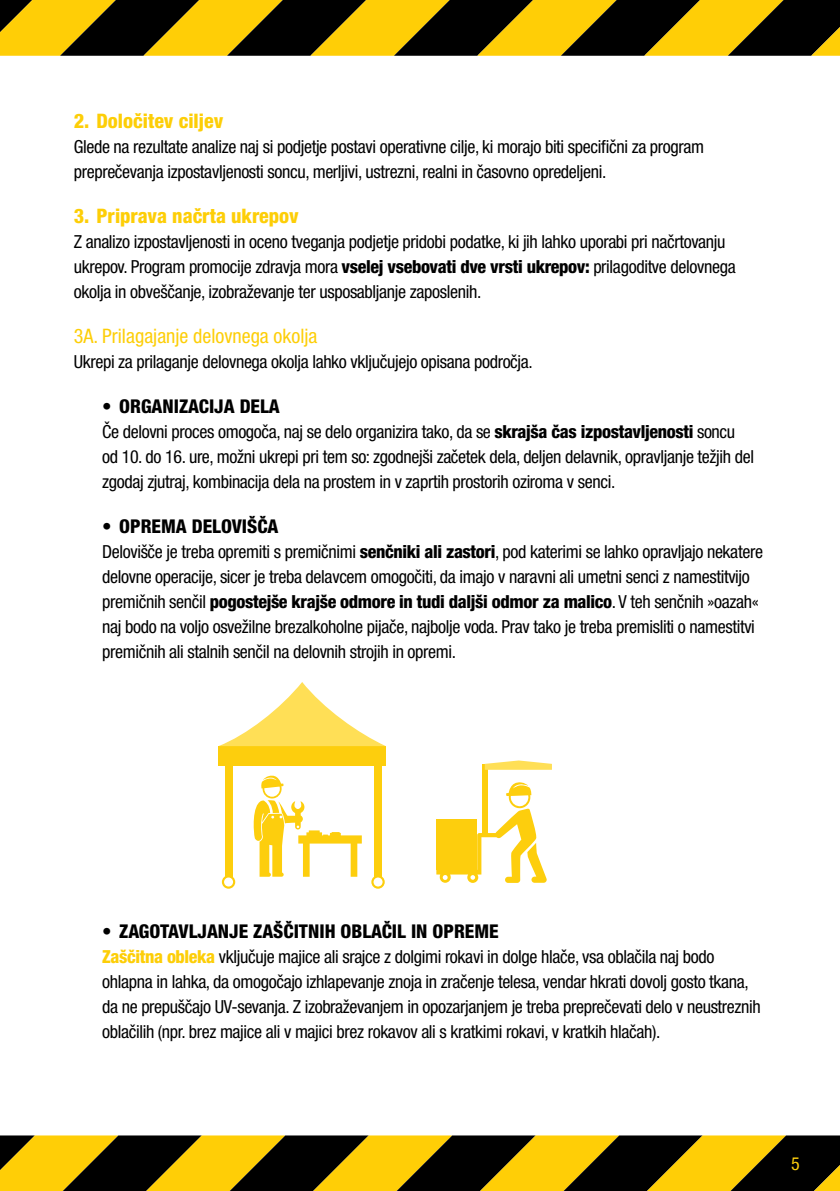
<style>
.page{position:relative;width:840px;height:1191px;background:#fff}
.page>*{position:absolute;margin:0;border:0;box-sizing:border-box;transform-origin:0 0}
.t1{font:800 condensed 20px "Helvetica Neue LT Pro";color:#fdce07}
.t2{font:condensed 20px "Helvetica Neue LT Pro";color:#fdce07}
.t3{font:800 condensed 19px "Helvetica Neue LT Pro";color:#000}
.t4{font:condensed 18px/25px "Helvetica Neue LT Pro";letter-spacing:-.02em;color:#000}
.t5{font:condensed 18px "Helvetica Neue LT Pro";color:#fdce0d}
.s1{font-weight:800}
.s2{font-weight:800;color:#fdce07}
</style>
<div class="page">
<svg style="left:0;top:0;width:839px;height:56px"></svg>
<svg style="left:0;top:1135px;width:839px;height:56px"></svg>
<div style="left:218px;top:746px;width:167px;height:19px;background:#fdce0d"></div>
<svg style="left:219px;top:682px;width:166px;height:64px"></svg>
<svg style="left:253px;top:775px;width:108px;height:101px"></svg>
<div style="left:224px;top:761px;width:8px;height:115px;background:#fdce0d"></div>
<div style="left:374px;top:761px;width:8px;height:115px;background:#fdce0d"></div>
<svg style="left:222px;top:875px;width:13px;height:13px"></svg>
<svg style="left:371px;top:876px;width:13px;height:12px"></svg>
<svg style="left:436px;top:781px;width:110px;height:102px"></svg>
<div style="left:436px;top:819px;width:41px;height:51px;background:#fdce0d"></div>
<div style="left:482px;top:764px;width:5px;height:70px;background:#fdce0d"></div>
<svg style="left:484px;top:760px;width:67px;height:10px"></svg>
<p class="t1" style="left:74px;top:108px;width:151px">2. Določitev ciljev</p>
<p class="t4" style="left:74px;top:134px;width:631px">Glede na rezultate analize naj si podjetje postavi operativne cilje, ki morajo biti specifični za program preprečevanja izpostavljenosti soncu, merljivi, ustrezni, realni in časovno opredeljeni.</p>
<p class="t1" style="left:74px;top:203px;width:226px">3. Priprava načrta ukrepov</p>
<p class="t4" style="left:74px;top:229px;width:663px">Z analizo izpostavljenosti in oceno tveganja podjetje pridobi podatke, ki jih lahko uporabi pri načrtovanju ukrepov. Program promocije zdravja mora <span class="s1">vselej vsebovati dve vrsti ukrepov:</span> prilagoditve delovnega okolja in obveščanje, izobraževanje ter usposabljanje zaposlenih.</p>
<p class="t2" style="left:74px;top:324px;width:245px">3A. Prilagajanje delovnega okolja</p>
<p class="t4" style="left:74px;top:349px;width:460px">Ukrepi za prilaganje delovnega okolja lahko vključujejo opisana področja.</p>
<p class="t3" style="left:102px;top:394px;width:179px">• ORGANIZACIJA DELA</p>
<p class="t4" style="left:102px;top:419px;width:653px">Če delovni proces omogoča, naj se delo organizira tako, da se <span class="s1">skrajša čas izpostavljenosti</span> soncu od 10. do 16. ure, možni ukrepi pri tem so: zgodnejši začetek dela, deljen delavnik, opravljanje težjih del zgodaj zjutraj, kombinacija dela na prostem in v zaprtih prostorih oziroma v senci.</p>
<p class="t3" style="left:102px;top:514px;width:178px">• OPREMA DELOVIŠČA</p>
<p class="t4" style="left:102px;top:539px;width:662px">Delovišče je treba opremiti s premičnimi <span class="s1">senčniki ali zastori</span>, pod katerimi se lahko opravljajo nekatere delovne operacije, sicer je treba delavcem omogočiti, da imajo v naravni ali umetni senci z namestitvijo premičnih senčil <span class="s1">pogostejše krajše odmore in tudi daljši odmor za malico</span>. V teh senčnih »oazah« naj bodo na voljo osvežilne brezalkoholne pijače, najbolje voda. Prav tako je treba premisliti o namestitvi premičnih ali stalnih senčil na delovnih strojih in opremi.</p>
<p class="t3" style="left:102px;top:920px;width:398px">• ZAGOTAVLJANJE ZAŠČITNIH OBLAČIL IN OPREME</p>
<p class="t4" style="left:102px;top:944px;width:659px"><span class="s2">Zaščitna obleka</span> vključuje majice ali srajce z dolgimi rokavi in dolge hlače, vsa oblačila naj bodo ohlapna in lahka, da omogočajo izhlapevanje znoja in zračenje telesa, vendar hkrati dovolj gosto tkana, da ne prepuščajo UV-sevanja. Z izobraževanjem in opozarjanjem je treba preprečevati delo v neustreznih oblačilih (npr. brez majice ali v majici brez rokavov ali s kratkimi rokavi, v kratkih hlačah).</p>
<p class="t5" style="left:790px;top:1153px;width:10px">5</p>
</div>
